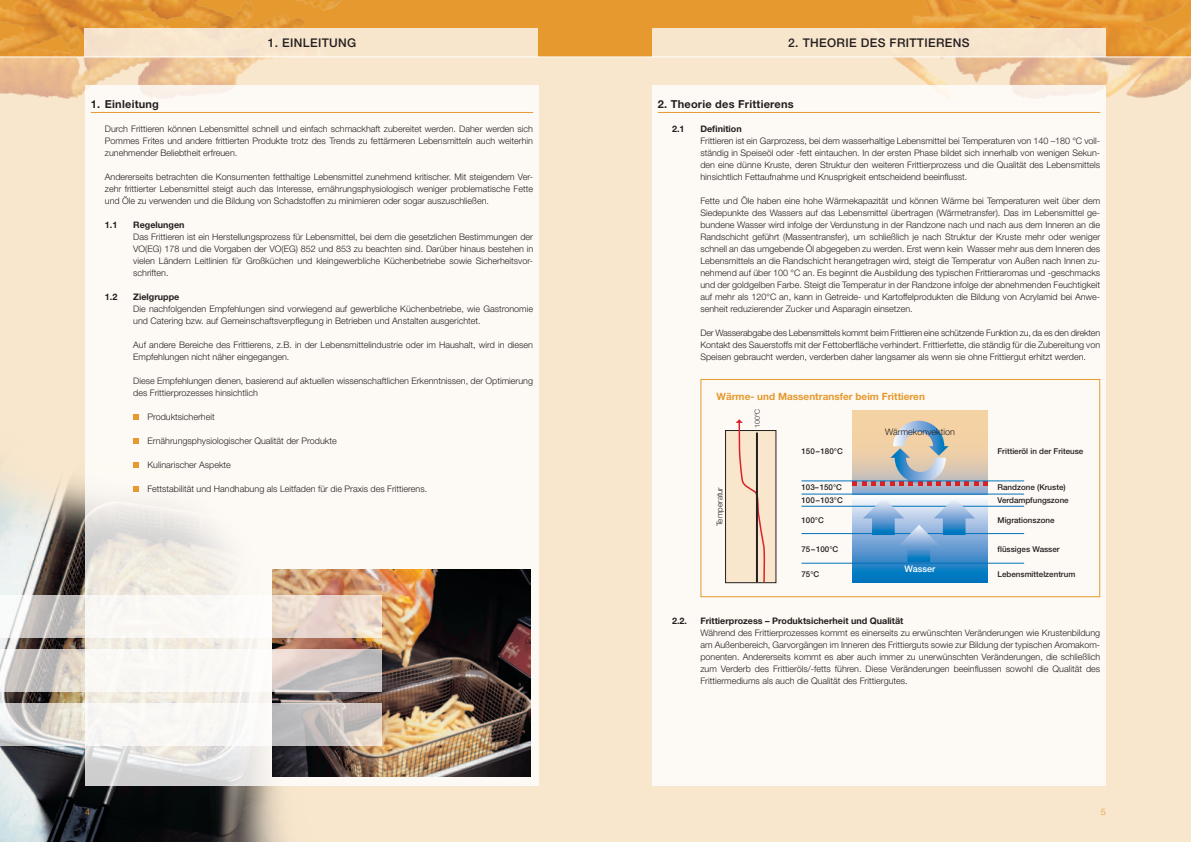
<style>
.page{position:relative;width:1191px;height:842px;background:#fff}
.page>*{position:absolute;margin:0;border:0;box-sizing:border-box;transform-origin:0 0}
.t1{font:500 12px "Helvetica Neue";letter-spacing:.03em;color:#231f20}
.t2{font:700 11px "Helvetica Neue";letter-spacing:.02em;color:#231f20}
.t3{font:700 10px "Helvetica Neue";color:#e5992e}
.t4{font:300 9px/12px "Helvetica Neue";color:#231f20;text-align:justify}
.t5{font:700 9px "Helvetica Neue";color:#231f20}
.t6{font:500 9px "Helvetica Neue";color:#fff}
.t7{font:300 9px "Helvetica Neue";color:#e5992e}
.t8{font:500 8px "Helvetica Neue";color:#231f20}
.t9{font:300 8px "Helvetica Neue";color:#231f20}
.t10{font:300 7px "Helvetica Neue";color:#231f20}
</style>
<div class="page">
<div style="left:0;top:0;width:595px;height:842px;background:#f9e7cd"></div>
<div style="left:595px;top:0;width:596px;height:842px;background:#f9e7cd"></div>
<img style="left:0;top:0;width:1191px;height:99px">
<img style="left:0;top:475px;width:388px;height:367px">
<div style="left:84px;top:28px;width:454px;height:29px;background:#f8e6cc"></div>
<div style="left:652px;top:28px;width:454px;height:29px;background:#f8e6cc"></div>
<svg style="left:85px;top:85px;width:454px;height:700px;background:#faf7f2"></svg>
<div style="left:652px;top:85px;width:454px;height:700px;background:#fdfaf5"></div>
<img style="left:272px;top:570px;width:258px;height:207px">
<svg style="left:0;top:595px;width:382px;height:43px;background:#ede6e1"></svg>
<svg style="left:0;top:649px;width:382px;height:43px;background:#e4e0dd"></svg>
<svg style="left:0;top:703px;width:382px;height:43px;background:#e3e0dd"></svg>
<hr style="left:0;top:57px;width:1191px;height:1px;background:#fff">
<hr style="left:91px;top:112px;width:442px;height:1px;background:#e5992e">
<svg style="left:133px;top:414px;width:6px;height:6px"></svg>
<svg style="left:133px;top:438px;width:6px;height:6px"></svg>
<svg style="left:133px;top:462px;width:6px;height:6px"></svg>
<svg style="left:133px;top:486px;width:6px;height:6px"></svg>
<hr style="left:658px;top:112px;width:442px;height:1px;background:#e5992e">
<div style="left:725px;top:430px;width:51px;height:153px;background:#f9e7cd;border:1px solid #231f20"></div>
<svg style="left:735px;top:419px;width:30px;height:165px"></svg>
<hr style="left:756px;top:432px;width:2px;height:150px;background:#231f20">
<svg style="left:852px;top:500px;width:135px;height:82px;background:#3b90cb"></svg>
<svg style="left:852px;top:411px;width:136px;height:83px;background:#c7bbb2"></svg>
<hr style="left:801px;top:494px;width:223px;height:1px;background:#0072bc">
<hr style="left:801px;top:506px;width:223px;height:1px;background:#0072bc">
<hr style="left:801px;top:533px;width:223px;height:1px;background:#0072bc">
<hr style="left:801px;top:563px;width:223px;height:1px;background:#0072bc">
<svg style="left:852px;top:421px;width:136px;height:64px;background:#cfc0b0"></svg>
<hr style="left:801px;top:481px;width:223px;height:1px;background:#0072bc">
<svg style="left:863px;top:500px;width:112px;height:62px;background:#80adda"></svg>
<div style="left:700px;top:379px;width:400px;height:218px;border:1px solid #e5992e"></div>
<h1 class="t1" style="left:268px;top:36px;width:90px">1. Einleitung</h1>
<p class="t2" style="left:91px;top:97px;width:70px">1. Einleitung</p>
<p class="t4" style="left:105px;top:123px;width:430px">Durch Frittieren können Lebensmittel schnell und einfach schmackhaft zubereitet werden. Daher werden sich Pommes Frites und andere frittierten Produkte trotz des Trends zu fettärmeren Lebensmitteln auch weiterhin zunehmender Beliebtheit erfreuen.</p>
<p class="t4" style="left:105px;top:171px;width:430px">Andererseits betrachten die Konsumenten fetthaltige Lebensmittel zunehmend kritischer. Mit steigendem Ver&shy;zehr frittierter Lebensmittel steigt auch das Interesse, ernährungsphysiologisch weniger problematische Fette und Öle zu verwenden und die Bildung von Schadstoffen zu minimieren oder sogar auszuschließen.</p>
<p class="t5" style="left:105px;top:219px;width:14px">1.1</p>
<p class="t5" style="left:133px;top:219px;width:53px">Regelungen</p>
<p class="t4" style="left:133px;top:231px;width:401px">Das Frittieren ist ein Herstellungsprozess für Lebensmittel, bei dem die gesetzlichen Bestimmungen der VO(EG) 178 und die Vorgaben der VO(EG) 852 und 853 zu beachten sind. Darüber hinaus bestehen in vielen Ländern Leitlinien für Großküchen und kleingewerbliche Küchenbetriebe sowie Sicherheitsvor&shy;schriften.</p>
<p class="t5" style="left:105px;top:291px;width:14px">1.2</p>
<p class="t5" style="left:133px;top:291px;width:48px">Zielgruppe</p>
<p class="t4" style="left:133px;top:303px;width:401px">Die nachfolgenden Empfehlungen sind vorwiegend auf gewerbliche Küchenbetriebe, wie Gastronomie und Catering bzw. auf Gemeinschaftsverpflegung in Betrieben und Anstalten ausgerichtet.</p>
<p class="t4" style="left:133px;top:339px;width:401px">Auf andere Bereiche des Frittierens, z.B. in der Lebensmittelindustrie oder im Haushalt, wird in diesen<br>Empfehlungen nicht näher eingegangen.</p>
<p class="t4" style="left:133px;top:375px;width:401px">Diese Empfehlungen dienen, basierend auf aktuellen wissenschaftlichen Erkenntnissen, der Optimierung des Frittierprozesses hinsichtlich</p>
<p class="t4" style="left:147px;top:411px;width:69px">Produktsicherheit</p>
<p class="t4" style="left:147px;top:435px;width:191px">Ernährungsphysiologischer Qualität der Produkte</p>
<p class="t4" style="left:147px;top:459px;width:85px">Kulinarischer Aspekte</p>
<p class="t4" style="left:147px;top:483px;width:281px">Fettstabilität und Handhabung als Leitfaden für die Praxis des Frittierens.</p>
<h1 class="t1" style="left:788px;top:36px;width:183px">2. Theorie des Frittierens</h1>
<p class="t2" style="left:658px;top:97px;width:137px">2. Theorie des Frittierens</p>
<p class="t5" style="left:672px;top:123px;width:14px">2.1</p>
<p class="t5" style="left:700px;top:123px;width:43px">Definition</p>
<p class="t4" style="left:700px;top:135px;width:401px">Frittieren ist ein Garprozess, bei dem wasserhaltige Lebensmittel bei Temperaturen von 140 –180 °C voll&shy;ständig in Speiseöl oder -fett eintauchen. In der ersten Phase bildet sich innerhalb von wenigen Sekun&shy;den eine dünne Kruste, deren Struktur den weiteren Frittierprozess und die Qualität des Lebensmittels hinsichtlich Fettaufnahme und Knusprigkeit entscheidend beeinflusst.</p>
<p class="t4" style="left:700px;top:195px;width:401px">Fette und Öle haben eine hohe Wärmekapazität und können Wärme bei Temperaturen weit über dem Siedepunkte des Wassers auf das Lebensmittel übertragen (Wärmetransfer). Das im Lebensmittel ge&shy;bundene Wasser wird infolge der Verdunstung in der Randzone nach und nach aus dem Inneren an die Randschicht geführt (Massentransfer), um schließlich je nach Struktur der Kruste mehr oder weniger schnell an das umgebende Öl abgegeben zu werden. Erst wenn kein Wasser mehr aus dem Inneren des Lebensmittels an die Randschicht herangetragen wird, steigt die Temperatur von Außen nach Innen zu&shy;nehmend auf über 100 °C an. Es beginnt die Ausbildung des typischen Frittieraromas und -geschmacks und der goldgelben Farbe. Steigt die Temperatur in der Randzone infolge der abnehmenden Feuchtigkeit auf mehr als 120°C an, kann in Getreide- und Kartoffelprodukten die Bildung von Acrylamid bei Anwe&shy;senheit reduzierender Zucker und Asparagin einsetzen.</p>
<p class="t4" style="left:700px;top:327px;width:401px">Der Wasserabgabe des Lebensmittels kommt beim Frittieren eine schützende Funktion zu, da es den direkten Kontakt des Sauerstoffs mit der Fettoberfläche verhindert. Frittierfette, die ständig für die Zubereitung von Speisen gebraucht werden, verderben daher langsamer als wenn sie ohne Frittiergut erhitzt werden.</p>
<p class="t3" style="left:716px;top:390px;width:210px">Wärme- und Massentransfer beim Frittieren</p>
<p class="t9" style="left:714px;top:526px;width:40px;rotate:-90deg">Temperatur</p>
<p class="t10" style="left:753px;top:428px;width:21px;rotate:-90deg">100°C</p>
<p class="t4" style="left:885px;top:425px;width:71px">Wärmekonvektion</p>
<p class="t8" style="left:801px;top:446px;width:43px">150–180°C</p>
<p class="t8" style="left:997px;top:446px;width:87px">Frittieröl in der Friteuse</p>
<p class="t8" style="left:801px;top:483px;width:42px">103–150°C</p>
<p class="t8" style="left:997px;top:483px;width:70px">Randzone (Kruste)</p>
<p class="t8" style="left:801px;top:495px;width:43px">100–103°C</p>
<p class="t8" style="left:997px;top:495px;width:73px">Verdampfungszone</p>
<p class="t8" style="left:801px;top:516px;width:24px">100°C</p>
<p class="t8" style="left:997px;top:516px;width:58px">Migrationszone</p>
<p class="t8" style="left:801px;top:544px;width:38px">75–100°C</p>
<p class="t8" style="left:997px;top:544px;width:64px">flüssiges Wasser</p>
<p class="t8" style="left:801px;top:570px;width:19px">75°C</p>
<p class="t8" style="left:997px;top:570px;width:79px">Lebensmittelzentrum</p>
<p class="t6" style="left:904px;top:563px;width:32px">Wasser</p>
<p class="t5" style="left:672px;top:615px;width:17px">2.2.</p>
<p class="t5" style="left:700px;top:615px;width:204px">Frittierprozess – Produktsicherheit und Qualität</p>
<p class="t4" style="left:700px;top:627px;width:401px">Während des Frittierprozesses kommt es einerseits zu erwünschten Veränderungen wie Krustenbildung am Außenbereich, Garvorgängen im Inneren des Frittierguts sowie zur Bildung der typischen Aromakom&shy;ponenten. Andererseits kommt es aber auch immer zu unerwünschten Veränderungen, die schließlich zum Verderb des Frittieröls/-fetts führen. Diese Veränderungen beeinflussen sowohl die Qualität des Frittiermediums als auch die Qualität des Frittiergutes.</p>
<p class="t7" style="left:85px;top:806px;width:7px">4</p>
<p class="t7" style="left:1101px;top:806px;width:7px">5</p>
</div>
